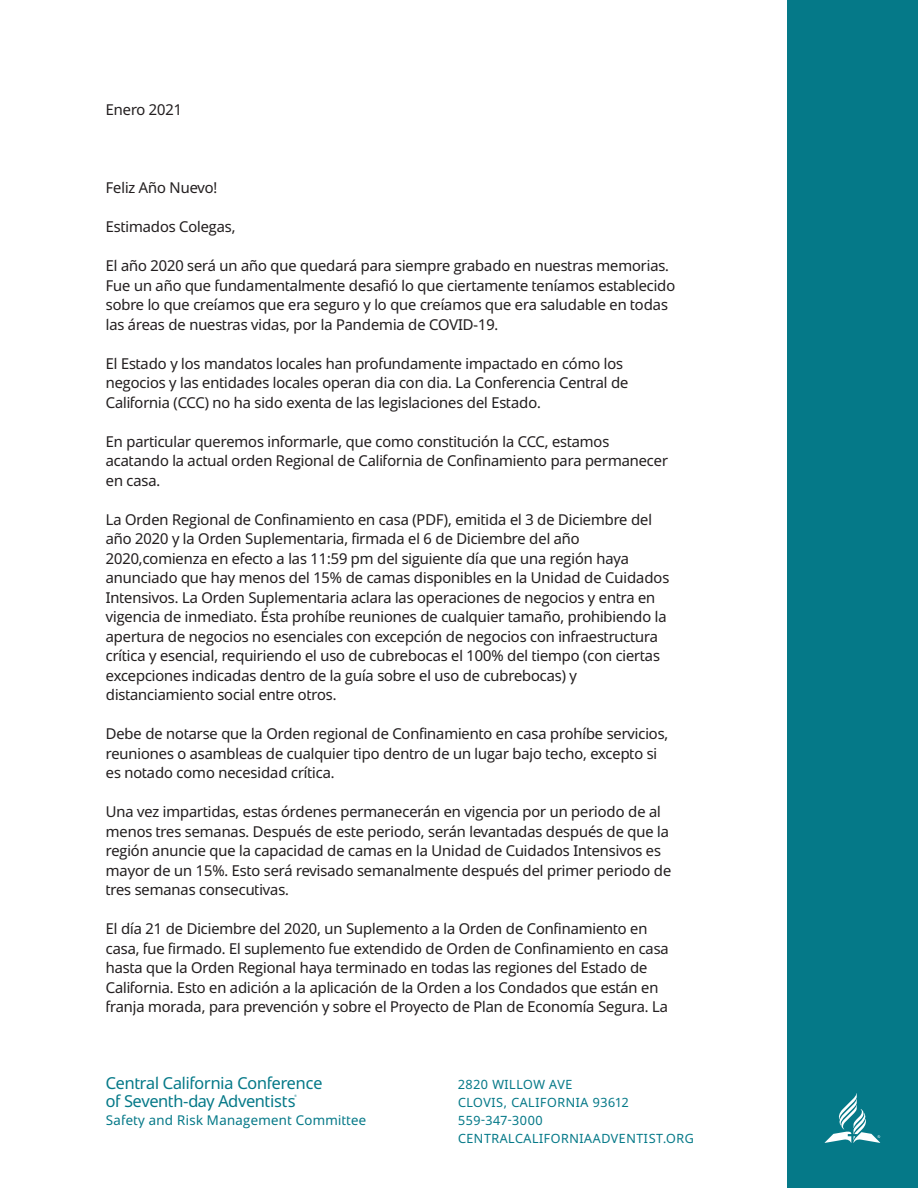
<style>
.page{position:relative;width:918px;height:1188px;background:#fff}
.page>*{position:absolute;margin:0;border:0;box-sizing:border-box;transform-origin:0 0}
.t1{font:16.5px/18px "Advent Sans Logo";color:#057988}
.t2{font:15px/19.5px "Advent Sans Logo";color:#231f20}
.t3{font:13.5px "Advent Sans Logo";letter-spacing:.03em;color:#057988}
.t4{font:12.75px/18px "Advent Sans Logo";letter-spacing:.05em;color:#057988}
</style>
<div class="page">
<div style="left:787px;top:0;width:131px;height:1188px;background:#057988"></div>
<svg style="left:825px;top:1093px;width:55px;height:50px"></svg>
<p class="t2" style="left:106px;top:100px;width:78px">Enero 2021</p>
<p class="t2" style="left:106px;top:178px;width:113px">Feliz Año Nuevo!</p>
<p class="t2" style="left:106px;top:217px;width:131px">Estimados Colegas,</p>
<p class="t2" style="left:106px;top:256px;width:571px">El año 2020 será un año que quedará para siempre grabado en nuestras memorias.<br>Fue un año que fundamentalmente desafió lo que ciertamente teníamos establecido sobre lo que creíamos que era seguro y lo que creíamos que era saludable en todas las áreas de nuestras vidas, por la Pandemia de COVID-19.</p>
<p class="t2" style="left:106px;top:354px;width:524px">El Estado y los mandatos locales han profundamente impactado en cómo los negocios y las entidades locales operan dia con dia. La Conferencia Central de<br>California (CCC) no ha sido exenta de las legislaciones del Estado.</p>
<p class="t2" style="left:106px;top:432px;width:564px">En particular queremos informarle, que como constitución la CCC, estamos acatando la actual orden Regional de California de Confinamiento para permanecer en casa.</p>
<p class="t2" style="left:106px;top:510px;width:565px">La Orden Regional de Confinamiento en casa (PDF), emitida el 3 de Diciembre del año 2020 y la Orden Suplementaria, firmada el 6 de Diciembre del año 2020,comienza en efecto a las 11:59 pm del siguiente día que una región haya anunciado que hay menos del 15% de camas disponibles en la Unidad de Cuidados Intensivos. La Orden Suplementaria aclara las operaciones de negocios y entra en vigencia de inmediato. Ésta prohíbe reuniones de cualquier tamaño, prohibiendo la apertura de negocios no esenciales con excepción de negocios con infraestructura crítica y esencial, requiriendo el uso de cubrebocas el 100% del tiempo (con ciertas excepciones indicadas dentro de la guía sobre el uso de cubrebocas) y distanciamiento social entre otros.</p>
<p class="t2" style="left:106px;top:724px;width:564px">Debe de notarse que la Orden regional de Confinamiento en casa prohíbe servicios, reuniones o asambleas de cualquier tipo dentro de un lugar bajo techo, excepto si es notado como necesidad crítica.</p>
<p class="t2" style="left:106px;top:802px;width:567px">Una vez impartidas, estas órdenes permanecerán en vigencia por un periodo de al menos tres semanas. Después de este periodo, serán levantadas después de que la región anuncie que la capacidad de camas en la Unidad de Cuidados Intensivos es mayor de un 15%. Esto será revisado semanalmente después del primer periodo de tres semanas consecutivas.</p>
<p class="t2" style="left:106px;top:919px;width:564px">El día 21 de Diciembre del 2020, un Suplemento a la Orden de Confinamiento en casa, fue firmado. El suplemento fue extendido de Orden de Confinamiento en casa hasta que la Orden Regional haya terminado en todas las regiones del Estado de California. Esto en adición a la aplicación de la Orden a los Condados que están en franja morada, para prevención y sobre el Proyecto de Plan de Economía Segura. La</p>
<p class="t1" style="left:106px;top:1074px;width:218px">Central California Conference of Seventh-day Adventists</p>
<p class="t3" style="left:106px;top:1110px;width:262px">Safety and Risk Management Committee</p>
<p class="t4" style="left:458px;top:1076px;width:237px">2820 WILLOW AVE<br>CLOVIS, CALIFORNIA 93612<br>559-347-3000<br>CENTRALCALIFORNIAADVENTIST.ORG</p>
</div>
